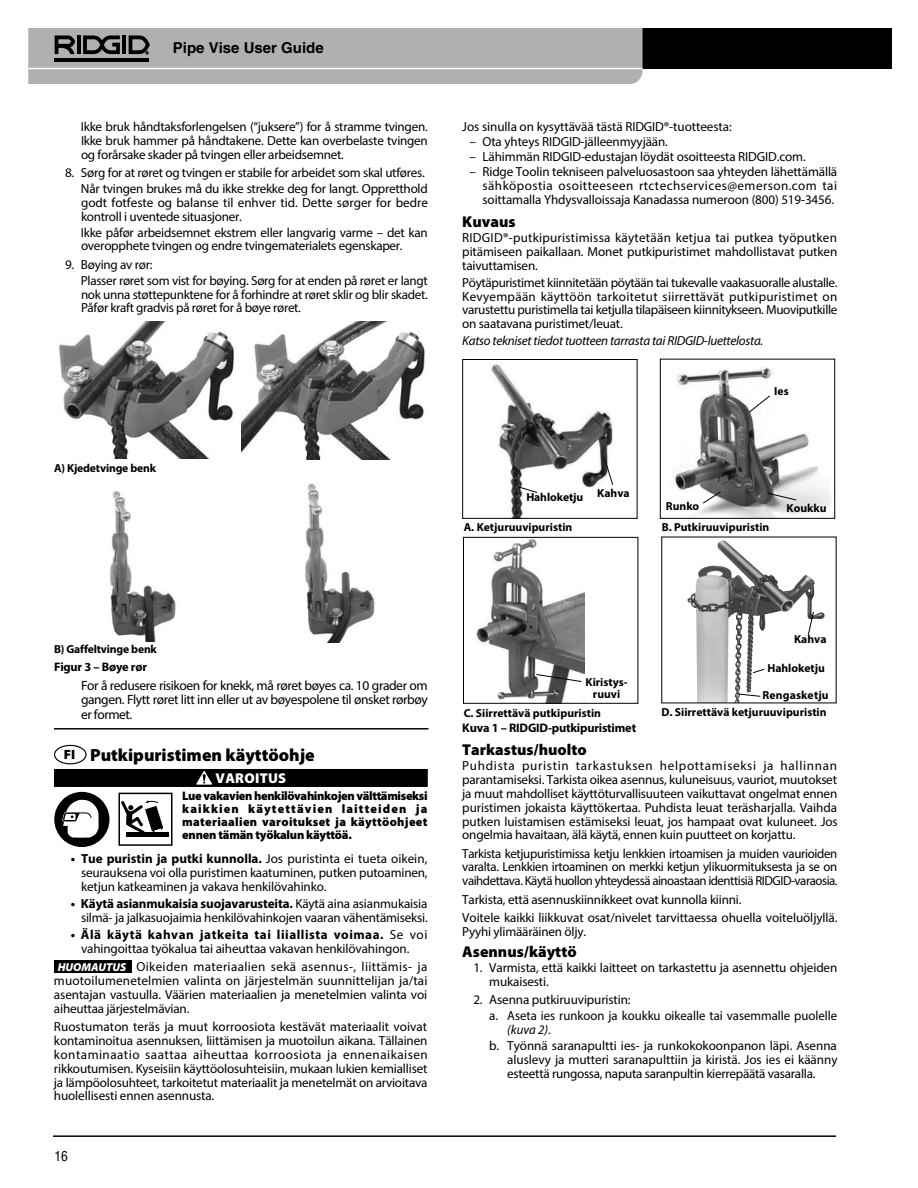
<style>
.page{position:relative;width:918px;height:1188px;background:#fff}
.page>*{position:absolute;margin:0;border:0;box-sizing:border-box;transform-origin:0 0}
.Body-Indent{font:900 17.7px "Myriad Pro";color:#000}
.Head-Sub1{font:900 15.75px "Myriad Pro";color:#000}
.t1{font:700 15px "Helvetica LT Std";color:#000}
.Warning_Head{font:900 14.25px "Myriad Pro";letter-spacing:.02em;color:#fff}
.Body-Indent-2{font:13.5px/14.5px "Myriad Pro";letter-spacing:-.03em;color:#000;text-align:justify}
.t2{font:condensed 13.5px "Helvetica LT Std";color:#000}
.t3{font:900 13.5px "Myriad Pro";color:#000}
.Body-Text{font:13.2px/13.8px "Myriad Pro";letter-spacing:-.015em;color:#000;text-align:justify}
.Body-Indent-3{font:13.2px/13.8px "Myriad Pro";letter-spacing:-.015em;color:#000;text-align:justify}
.Body-Text-2{font:italic 13.2px "Myriad Pro";letter-spacing:-.02em;color:#000}
.Warning_Text{font:900 12.3px/13.2px "Myriad Pro";letter-spacing:-.02em;color:#000;text-align:justify}
.Body-Fig___Caption{font:700 12.3px "Myriad Pro";letter-spacing:-.015em;color:#000}
.Body-Fig___Caption-2{font:700 11.7px/11.7px "Myriad Pro";color:#000;text-align:center}
.t4{font:italic 900 11.55px "Myriad Pro";color:#fff}
.s1{font-weight:700}
.s2{font-style:italic}
</style>
<div class="page">
<hr style="left:53px;top:1135px;width:783px;height:2px;background:#000">
<div style="left:464px;top:28px;width:428px;height:41px;background:#000"></div>
<svg style="left:28px;top:28px;width:615px;height:56px;background:#aaa"></svg>
<div style="left:54px;top:769px;width:374px;height:18px;background:#000"></div>
<img style="left:59px;top:321px;width:175px;height:138px">
<img style="left:242px;top:321px;width:183px;height:139px">
<img style="left:110px;top:491px;width:66px;height:151px">
<img style="left:305px;top:483px;width:70px;height:160px">
<hr style="left:54px;top:728px;width:375px;height:2px;background:#000">
<div style="left:54px;top:745px;width:33px;height:19px;border:1px solid #000;border-radius:50%"></div>
<svg style="left:196px;top:771px;width:16px;height:13px"></svg>
<div style="left:126px;top:832px;width:43px;height:5px;background:#000"></div>
<svg style="left:121px;top:800px;width:42px;height:32px"></svg>
<div style="left:118px;top:793px;width:54px;height:53px;border:2px solid #000"></div>
<svg style="left:54px;top:792px;width:56px;height:54px"></svg>
<div style="left:54px;top:960px;width:77px;height:13px;background:#000"></div>
<img style="left:491px;top:364px;width:122px;height:153px">
<div style="left:462px;top:359px;width:176px;height:160px;border:1px solid #000"></div>
<img style="left:672px;top:368px;width:159px;height:149px">
<div style="left:660px;top:359px;width:175px;height:160px;border:1px solid #000"></div>
<img style="left:476px;top:539px;width:109px;height:163px">
<div style="left:463px;top:537px;width:175px;height:167px;border:1px solid #000"></div>
<img style="left:687px;top:540px;width:68px;height:161px">
<svg style="left:748px;top:395px;width:23px;height:18px"></svg>
<svg style="left:702px;top:491px;width:19px;height:13px"></svg>
<svg style="left:536px;top:674px;width:46px;height:8px"></svg>
<svg style="left:517px;top:486px;width:21px;height:7px"></svg>
<svg style="left:603px;top:457px;width:11px;height:29px"></svg>
<svg style="left:738px;top:693px;width:23px;height:4px"></svg>
<svg style="left:767px;top:492px;width:30px;height:9px"></svg>
<svg style="left:807px;top:611px;width:7px;height:24px"></svg>
<svg style="left:752px;top:668px;width:13px;height:6px"></svg>
<p class="t1" style="left:173px;top:39px;width:152px">Pipe Vise User Guide</p>
<p class="Body-Indent-3" style="left:81px;top:119px;width:348px">Ikke bruk håndtaksforlengelsen (“juksere”) for å stramme tvingen.<br>Ikke bruk hammer på håndtakene. Dette kan overbelaste tvingen og forårsake skader på tvingen eller arbeidsemnet.</p>
<p class="Body-Indent-3" style="left:65px;top:165px;width:361px">8. Sørg for at røret og tvingen er stabile for arbeidet som skal utføres.</p>
<p class="Body-Indent-3" style="left:81px;top:181px;width:349px">Når tvingen brukes må du ikke strekke deg for langt. Oppretthold godt fotfeste og balanse til enhver tid. Dette sørger for bedre kontroll i uventede situasjoner.</p>
<p class="Body-Indent-3" style="left:81px;top:225px;width:348px">Ikke påfør arbeidsemnet ekstrem eller langvarig varme – det kan overopphete tvingen og endre tvingematerialets egenskaper.</p>
<p class="Body-Indent-3" style="left:65px;top:257px;width:89px">9. Bøying av rør:</p>
<p class="Body-Indent-3" style="left:81px;top:273px;width:348px">Plasser røret som vist for bøying. Sørg for at enden på røret er langt nok unna støttepunktene for å forhindre at røret sklir og blir skadet.<br>Påfør kraft gradvis på røret for å bøye røret.</p>
<p class="Body-Fig___Caption-2" style="left:54px;top:462px;width:104px">A) Kjedetvinge benk</p>
<p class="Body-Text" style="left:462px;top:120px;width:271px">Jos sinulla on kysyttävää tästä RIDGID®-tuotteesta:</p>
<p class="Body-Indent-3" style="left:469px;top:135px;width:200px">– Ota yhteys RIDGID-jälleenmyyjään.</p>
<p class="Body-Indent-3" style="left:469px;top:150px;width:338px">– Lähimmän RIDGID-edustajan löydät osoitteesta RIDGID.com.</p>
<p class="Body-Indent-3" style="left:483px;top:165px;width:356px;text-indent:-13px">– Ridge Toolin tekniseen palveluosastoon saa yhteyden lähettämällä sähköpostia osoitteeseen rtctechservices@emerson.com tai soittamalla Yhdysvalloissaja Kanadassa numeroon (800) 519-3456.</p>
<p class="Head-Sub1" style="left:462px;top:213px;width:55px">Kuvaus</p>
<p class="Body-Text" style="left:462px;top:230px;width:377px">RIDGID®-putkipuristimissa käytetään ketjua tai putkea työputken pitämiseen paikallaan. Monet putkipuristimet mahdollistavat putken taivuttamisen.</p>
<p class="Body-Text" style="left:462px;top:275px;width:377px">Pöytäpuristimet kiinnitetään pöytään tai tukevalle vaakasuoralle alustalle.<br>Kevyempään käyttöön tarkoitetut siirrettävät putkipuristimet on varustettu puristimella tai ketjulla tilapäiseen kiinnitykseen. Muoviputkille on saatavana puristimet/leuat.</p>
<p class="Body-Text-2" style="left:462px;top:333px;width:303px">Katso tekniset tiedot tuotteen tarrasta tai RIDGID-luettelosta.</p>
<p class="Body-Fig___Caption-2" style="left:774px;top:385px;width:16px">Ies</p>
<p class="Body-Fig___Caption-2" style="left:526px;top:490px;width:105px">Hahloketju Kahva</p>
<p class="Body-Fig___Caption-2" style="left:464px;top:521px;width:110px">A. Ketjuruuvipuristin</p>
<p class="Body-Fig___Caption-2" style="left:662px;top:495px;width:109px;line-height:21.6px;text-align:left;text-indent:4px">Runko<br>B. Putkiruuvipuristin</p>
<p class="Body-Fig___Caption-2" style="left:787px;top:502px;width:42px">Koukku</p>
<p class="Body-Fig___Caption-2" style="left:54px;top:643px;width:104px">B) Gaffeltvinge benk</p>
<p class="Body-Fig___Caption" style="left:54px;top:658px;width:95px">Figur 3 – Bøye rør</p>
<p class="Body-Indent-2" style="left:81px;top:677px;width:348px">For å redusere risikoen for knekk, må røret bøyes ca. 10 grader om gangen. Flytt røret litt inn eller ut av bøyespolene til ønsket rørbøy er formet.</p>
<p class="t3" style="left:64px;top:747px;width:13px">FI</p>
<p class="Body-Indent" style="left:90px;top:745px;width:226px">Putkipuristimen käyttöohje</p>
<p class="Warning_Head" style="left:216px;top:771px;width:72px">VAROITUS</p>
<p class="Warning_Text" style="left:182px;top:789px;width:247px">Lue vakavien henkilövahinkojen välttämiseksi kaikkien käytettävien laitteiden ja materiaalien varoitukset ja käyttöohjeet ennen tämän työkalun käyttöä.</p>
<p class="Body-Indent-3" style="left:81px;top:852px;width:348px;text-indent:-10px"><span class="s1">• Tue puristin ja putki kunnolla.</span> Jos puristinta ei tueta oikein, seurauksena voi olla puristimen kaatuminen, putken putoaminen, ketjun katkeaminen ja vakava henkilövahinko.</p>
<p class="Body-Indent-3" style="left:71px;top:897px;width:359px;text-align:right"><span class="s1">• Käytä asianmukaisia suojavarusteita.</span> Käytä aina asianmukaisia silmä- ja jalkasuojaimia henkilövahinkojen vaaran vähentämiseksi.</p>
<p class="Body-Indent-3" style="left:71px;top:928px;width:358px;text-align:center"><span class="s1">• Älä käytä kahvan jatkeita tai liiallista voimaa.</span> Se voi vahingoittaa työkalua tai aiheuttaa vakavan henkilövahingon.</p>
<p class="t4" style="left:58px;top:961px;width:70px">HUOMAUTUS</p>
<p class="Body-Text" style="left:54px;top:960px;width:375px;text-indent:82px">Oikeiden materiaalien sekä asennus-, liittämis- ja muotoilumenetelmien valinta on järjestelmän suunnittelijan ja/tai asentajan vastuulla. Väärien materiaalien ja menetelmien valinta voi aiheuttaa järjestelmävian.</p>
<p class="Body-Text" style="left:54px;top:1020px;width:375px">Ruostumaton teräs ja muut korroosiota kestävät materiaalit voivat kontaminoitua asennuksen, liittämisen ja muotoilun aikana. Tällainen kontaminaatio saattaa aiheuttaa korroosiota ja ennenaikaisen rikkoutumisen. Kyseisiin käyttöolosuhteisiin, mukaan lukien kemialliset ja lämpöolosuhteet, tarkoitetut materiaalit ja menetelmät on arvioitava huolellisesti ennen asennusta.</p>
<p class="t2" style="left:54px;top:1148px;width:15px">16</p>
<p class="Body-Fig___Caption-2" style="left:586px;top:676px;width:44px">Kiristys&shy;ruuvi</p>
<p class="Body-Fig___Caption-2" style="left:794px;top:633px;width:34px">Kahva</p>
<p class="Body-Fig___Caption-2" style="left:767px;top:662px;width:59px">Hahloketju</p>
<p class="Body-Fig___Caption-2" style="left:762px;top:689px;width:68px">Rengasketju</p>
<p class="Body-Fig___Caption-2" style="left:464px;top:706px;width:139px">C. Siirrettävä putkipuristin</p>
<p class="Body-Fig___Caption-2" style="left:661px;top:706px;width:167px">D. Siirrettävä ketjuruuvipuristin</p>
<p class="Body-Fig___Caption" style="left:462px;top:720px;width:175px">Kuva 1 – RIDGID-putkipuristimet</p>
<p class="Head-Sub1" style="left:462px;top:741px;width:126px">Tarkastus/huolto</p>
<p class="Body-Text" style="left:462px;top:759px;width:377px">Puhdista puristin tarkastuksen helpottamiseksi ja hallinnan parantamiseksi. Tarkista oikea asennus, kuluneisuus, vauriot, muutokset ja muut mahdolliset käyttöturvallisuuteen vaikuttavat ongelmat ennen puristimen jokaista käyttökertaa. Puhdista leuat teräsharjalla. Vaihda putken luistamisen estämiseksi leuat, jos hampaat ovat kuluneet. Jos ongelmia havaitaan, älä käytä, ennen kuin puutteet on korjattu.</p>
<p class="Body-Text" style="left:462px;top:846px;width:377px">Tarkista ketjupuristimissa ketju lenkkien irtoamisen ja muiden vaurioiden varalta. Lenkkien irtoaminen on merkki ketjun ylikuormituksesta ja se on vaihdettava. Käytä huollon yhteydessä ainoastaan identtisiä RIDGID-varaosia.</p>
<p class="Body-Text" style="left:462px;top:892px;width:281px">Tarkista, että asennuskiinnikkeet ovat kunnolla kiinni.</p>
<p class="Body-Text" style="left:462px;top:910px;width:377px">Voitele kaikki liikkuvat osat/nivelet tarvittaessa ohuella voiteluöljyllä.<br>Pyyhi ylimääräinen öljy.</p>
<p class="Head-Sub1" style="left:462px;top:943px;width:116px">Asennus/käyttö</p>
<p class="Body-Indent-3" style="left:489px;top:961px;width:350px;text-indent:-16px">1. Varmista, että kaikki laitteet on tarkastettu ja asennettu ohjeiden mukaisesti.</p>
<p class="Body-Indent-3" style="left:473px;top:993px;width:159px">2. Asenna putkiruuvipuristin:</p>
<p class="Body-Indent-3" style="left:507px;top:1009px;width:331px;text-indent:-18px">a. Aseta ies runkoon ja koukku oikealle tai vasemmalle puolelle <span class="s2">(kuva 2)</span>.</p>
<p class="Body-Indent-3" style="left:507px;top:1039px;width:332px;text-indent:-18px">b. Työnnä saranapultti ies- ja runkokokoonpanon läpi. Asenna aluslevy ja mutteri saranapulttiin ja kiristä. Jos ies ei käänny esteettä rungossa, naputa saranpultin kierrepäätä vasaralla.</p>
</div>
